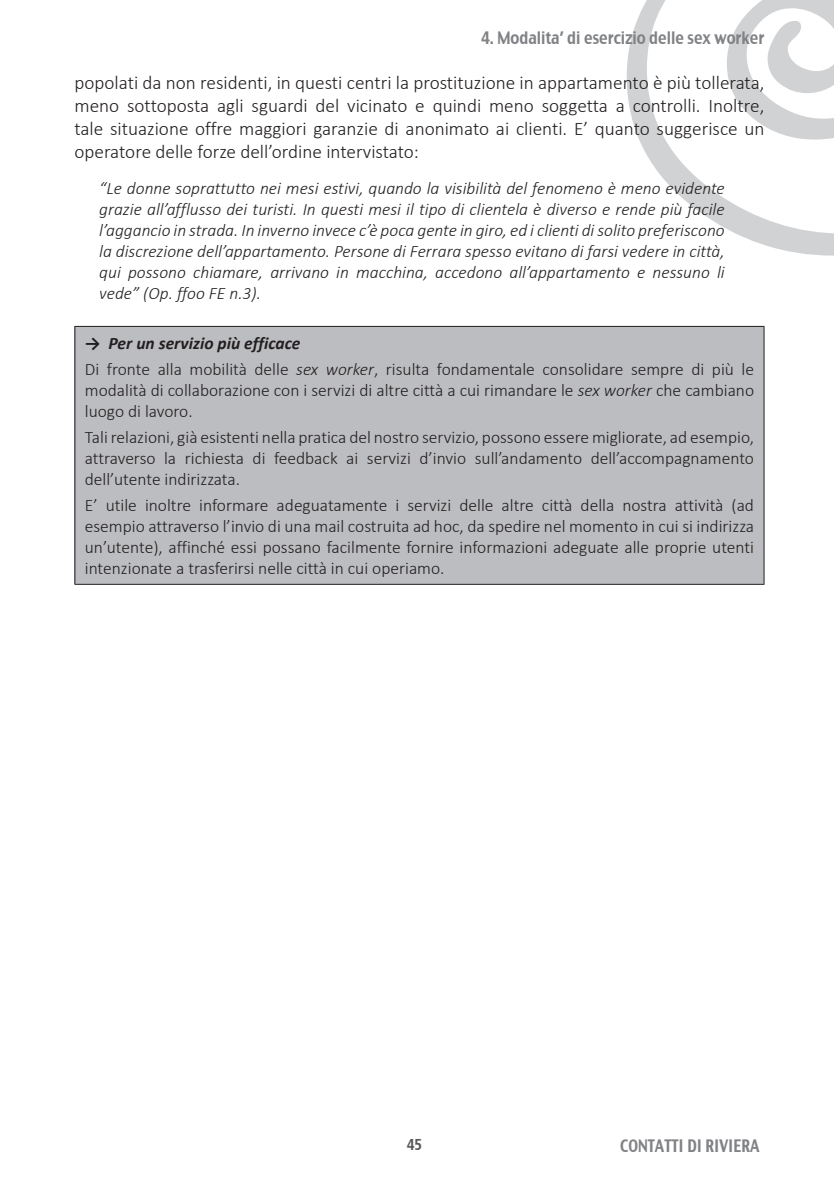
<style>
.page{position:relative;width:834px;height:1181px;background:#fff}
.page>*{position:absolute;margin:0;border:0;box-sizing:border-box;transform-origin:0 0}
.t1{font:300 19.25px/23.1px "Calibri";color:#231f20;text-align:justify}
.t2{font:300 17.5px/21px "Calibri";color:#231f20}
.t3{font:italic 300 17.5px/21px "Calibri";color:#231f20;text-align:justify}
.t4{font:16.8px "Charcoal CY";color:#808285;scale:.83 1}
.t5{font:14.7px "Charcoal CY";color:#57585a;scale:.83 1}
.s1{font-weight:700;font-style:italic}
.s2{font-style:italic}
</style>
<div class="page">
<svg style="left:626px;top:0;width:207px;height:256px"></svg>
<div style="left:75px;top:326px;width:689px;height:258px;background:#bcbdc0"></div>
<hr style="left:74px;top:326px;width:690px;height:1px;background:#231f20">
<hr style="left:74px;top:584px;width:690px;height:1px;background:#231f20">
<hr style="left:74px;top:327px;width:1px;height:257px;background:#231f20">
<hr style="left:763px;top:327px;width:1px;height:257px;background:#231f20">
<p class="t4" style="left:481px;top:27px;width:342px">4. Modalita’ di esercizio delle sex worker</p>
<p class="t1" style="left:74px;top:71px;width:691px">popolati da non residenti, in questi centri la prostituzione in appartamento è più tollerata, meno sottoposta agli sguardi del vicinato e quindi meno soggetta a controlli. Inoltre, tale situazione offre maggiori garanzie di anonimato ai clienti. E’ quanto suggerisce un operatore delle forze dell’ordine intervistato:</p>
<p class="t3" style="left:99px;top:178px;width:627px">“Le donne soprattutto nei mesi estivi, quando la visibilità del fenomeno è meno evidente grazie all’afflusso dei turisti. In questi mesi il tipo di clientela è diverso e rende più facile l’aggancio in strada. In inverno invece c’è poca gente in giro, ed i clienti di solito preferiscono la discrezione dell’appartamento. Persone di Ferrara spesso evitano di farsi vedere in città, qui possono chiamare, arrivano in macchina, accedono all’appartamento e nessuno li vede” (Op. ffoo FE n.3).</p>
<p class="t2" style="left:85px;top:330px;width:670px;line-height:25.9px"><span class="s1">→ Per un servizio più efficace<br></span>Di fronte alla mobilità delle <span class="s2">sex worker</span>, risulta fondamentale consolidare sempre di più le</p>
<p class="t2" style="left:85px;top:380px;width:670px">modalità di collaborazione con i servizi di altre città a cui rimandare le <span class="s2">sex worker</span> che cambiano luogo di lavoro.</p>
<p class="t2" style="left:85px;top:427px;width:670px;text-align:justify">Tali relazioni, già esistenti nella pratica del nostro servizio, possono essere migliorate, ad esempio, attraverso la richiesta di feedback ai servizi d’invio sull’andamento dell’accompagnamento dell’utente indirizzata.</p>
<p class="t2" style="left:85px;top:495px;width:670px;text-align:justify">E’ utile inoltre informare adeguatamente i servizi delle altre città della nostra attività (ad esempio attraverso l’invio di una mail costruita ad hoc, da spedire nel momento in cui si indirizza un’utente), affinché essi possano facilmente fornire informazioni adeguate alle proprie utenti intenzionate a trasferirsi nelle città in cui operiamo.</p>
<p class="t5" style="left:407px;top:1135px;width:19px">45</p>
<p class="t4" style="left:620px;top:1134px;width:169px">CONTATTI DI RIVIERA</p>
</div>
